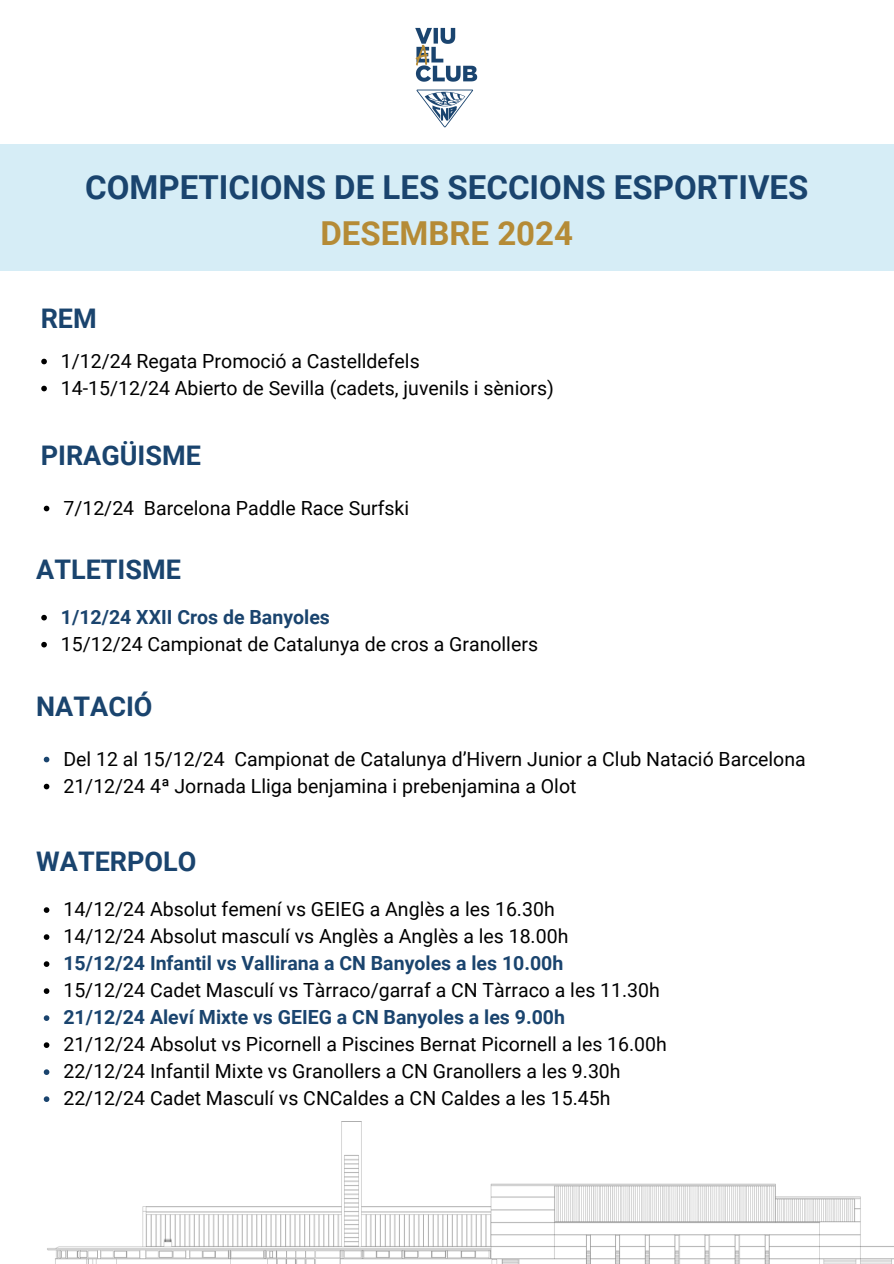
<style>
.page{position:relative;width:894px;height:1264px;background:#fff}
.page>*{position:absolute;margin:0;border:0;box-sizing:border-box;transform-origin:0 0}
.t1{font:700 33px/46.2px "Roboto";color:#1a446e;text-align:center}
.t2{font:700 27px "Roboto";color:#1a446e}
.t3{font:19.5px "Roboto";color:#000}
.t4{font:700 19.5px "Roboto";color:#1a446e}
.s1{color:#b58b36}
</style>
<div class="page">
<img style="left:47px;top:1121px;width:845px;height:142px">
<img style="left:415px;top:27px;width:63px;height:101px">
<div style="left:0;top:144px;width:893px;height:126px;background:#d6edf6"></div>
<svg style="left:41px;top:359px;width:6px;height:5px"></svg>
<svg style="left:41px;top:386px;width:6px;height:5px"></svg>
<svg style="left:41px;top:615px;width:6px;height:5px"></svg>
<svg style="left:41px;top:642px;width:6px;height:5px"></svg>
<svg style="left:44px;top:505px;width:5px;height:6px"></svg>
<svg style="left:44px;top:756px;width:5px;height:6px"></svg>
<svg style="left:44px;top:783px;width:5px;height:6px"></svg>
<svg style="left:44px;top:907px;width:5px;height:5px"></svg>
<svg style="left:44px;top:934px;width:5px;height:5px"></svg>
<svg style="left:44px;top:961px;width:5px;height:5px"></svg>
<svg style="left:44px;top:988px;width:5px;height:5px"></svg>
<svg style="left:44px;top:1015px;width:5px;height:5px"></svg>
<svg style="left:44px;top:1042px;width:5px;height:5px"></svg>
<svg style="left:44px;top:1069px;width:5px;height:5px"></svg>
<svg style="left:44px;top:1096px;width:5px;height:5px"></svg>
<h2 class="t1" style="left:85px;top:165px;width:724px">COMPETICIONS DE LES SECCIONS ESPORTIVES<br><span class="s1">DESEMBRE 2024</span></h2>
<p class="t2" style="left:41px;top:303px;width:58px">REM</p>
<p class="t3" style="left:61px;top:349px;width:360px">1/12/24 Regata Promoció a Castelldefels</p>
<h2 class="t3" style="left:61px;top:376px;width:494px">14-15/12/24 Abierto de Sevilla (cadets, juvenils i sèniors)</h2>
<p class="t2" style="left:41px;top:440px;width:162px">PIRAGÜISME</p>
<h2 class="t3" style="left:63px;top:496px;width:347px">7/12/24 Barcelona Paddle Race Surfski</h2>
<p class="t2" style="left:36px;top:553px;width:146px">ATLETISME</p>
<h2 class="t4" style="left:61px;top:605px;width:270px">1/12/24 XXII Cros de Banyoles</h2>
<p class="t3" style="left:61px;top:632px;width:478px">15/12/24 Campionat de Catalunya de cros a Granollers</p>
<p class="t2" style="left:36px;top:691px;width:118px">NATACIÓ</p>
<p class="t3" style="left:63px;top:747px;width:743px">Del 12 al 15/12/24 Campionat de Catalunya d’Hivern Junior a Club Natació Barcelona</p>
<h2 class="t3" style="left:63px;top:774px;width:514px">21/12/24 4ª Jornada Lliga benjamina i prebenjamina a Olot</h2>
<p class="t2" style="left:36px;top:846px;width:162px">WATERPOLO</p>
<p class="t3" style="left:63px;top:898px;width:492px">14/12/24 Absolut femení vs GEIEG a Anglès a les 16.30h</p>
<p class="t3" style="left:63px;top:925px;width:506px">14/12/24 Absolut masculí vs Anglès a Anglès a les 18.00h</p>
<p class="t4" style="left:63px;top:952px;width:501px">15/12/24 Infantil vs Vallirana a CN Banyoles a les 10.00h</p>
<p class="t3" style="left:63px;top:979px;width:598px">15/12/24 Cadet Masculí vs Tàrraco/garraf a CN Tàrraco a les 11.30h</p>
<p class="t4" style="left:63px;top:1006px;width:503px">21/12/24 Aleví Mixte vs GEIEG a CN Banyoles a les 9.00h</p>
<p class="t3" style="left:63px;top:1033px;width:605px">21/12/24 Absolut vs Picornell a Piscines Bernat Picornell a les 16.00h</p>
<p class="t3" style="left:63px;top:1060px;width:558px">22/12/24 Infantil Mixte vs Granollers a CN Granollers a les 9.30h</p>
<p class="t3" style="left:63px;top:1087px;width:548px">22/12/24 Cadet Masculí vs CNCaldes a CN Caldes a les 15.45h</p>
</div>
